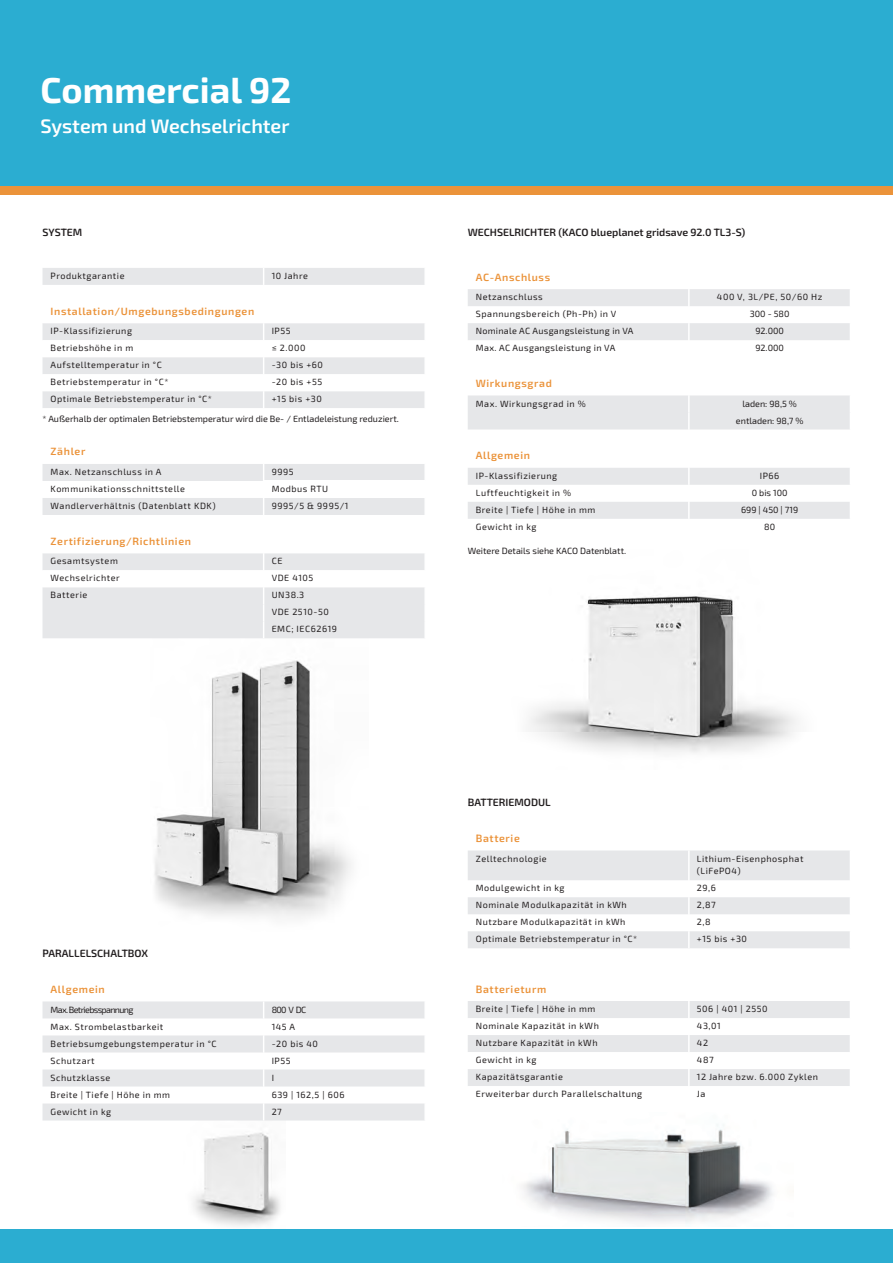
<style>
.page{position:relative;width:893px;height:1263px;background:#fff}
.page>*{position:absolute;margin:0;border:0;box-sizing:border-box;transform-origin:0 0}
.t1{font:700 36px "Exo 2";color:#fff}
.t2{font:600 19.5px "Exo 2";color:#fff}
.t3{font:600 10.5px "Exo 2";letter-spacing:.06em;color:#eb933a}
.t4{font:600 10.5px "Exo 2";color:#231f20}
.t5{font:9px/12px "Exo 2";letter-spacing:.06em;color:#231f20}
.t6{font:9px "Exo 2";color:#231f20}
.t7{font:9px "Exo 2";letter-spacing:.03em;color:#231f20}
.t8{font:9px "Exo 2";letter-spacing:.04em;color:#231f20}
.t9{font:9px "Exo 2";letter-spacing:-.075em;color:#231f20}
</style>
<div class="page">
<img style="left:183px;top:1120px;width:103px;height:106px">
<img style="left:529px;top:596px;width:268px;height:157px">
<img style="left:154px;top:660px;width:197px;height:258px">
<svg style="left:468px;top:1001px;width:382px;height:85px"></svg>
<div style="left:0;top:0;width:893px;height:187px;background:#2badd1"></div>
<div style="left:0;top:1229px;width:893px;height:34px;background:#2badd1"></div>
<div style="left:0;top:186px;width:893px;height:9px;background:#eb933a"></div>
<div style="left:43px;top:268px;width:381px;height:370px;background:#e6e7e9"></div>
<svg style="left:43px;top:285px;width:381px;height:302px"></svg>
<div style="left:264px;top:481px;width:161px;height:17px;background:#fff"></div>
<svg style="left:263px;top:268px;width:1px;height:17px"></svg>
<svg style="left:424px;top:268px;width:1px;height:17px"></svg>
<svg style="left:263px;top:323px;width:1px;height:119px"></svg>
<svg style="left:424px;top:324px;width:1px;height:84px"></svg>
<svg style="left:424px;top:464px;width:1px;height:51px"></svg>
<svg style="left:263px;top:464px;width:1px;height:174px"></svg>
<svg style="left:424px;top:554px;width:1px;height:84px"></svg>
<svg style="left:468px;top:289px;width:382px;height:230px"></svg>
<svg style="left:688px;top:289px;width:2px;height:85px"></svg>
<hr style="left:688px;top:374px;width:2px;height:21px;background:#fff">
<svg style="left:688px;top:395px;width:2px;height:51px"></svg>
<hr style="left:688px;top:446px;width:2px;height:22px;background:#fff">
<svg style="left:688px;top:468px;width:2px;height:51px"></svg>
<svg style="left:43px;top:1001px;width:381px;height:119px;fill:#e6e7e9"></svg>
<svg style="left:263px;top:1001px;width:1px;height:119px"></svg>
<svg style="left:424px;top:1002px;width:1px;height:118px"></svg>
<img style="left:523px;top:1124px;width:250px;height:100px">
<svg style="left:468px;top:850px;width:382px;height:98px"></svg>
<p class="t1" style="left:40px;top:66px;width:252px">Commercial 92</p>
<p class="t2" style="left:40px;top:113px;width:251px">System und Wechselrichter</p>
<p class="t4" style="left:43px;top:225px;width:41px">SYSTEM</p>
<p class="t5" style="left:51px;top:269px;width:75px">Produktgarantie</p>
<p class="t5" style="left:272px;top:269px;width:38px">10 Jahre</p>
<p class="t3" style="left:51px;top:303px;width:205px">Installation/Umgebungsbedingungen</p>
<p class="t5" style="left:51px;top:325px;width:83px">IP-Klassifizierung</p>
<p class="t5" style="left:272px;top:325px;width:20px">IP55</p>
<p class="t5" style="left:51px;top:342px;width:84px">Betriebshöhe in m</p>
<p class="t5" style="left:272px;top:342px;width:35px">≤ 2.000</p>
<p class="t5" style="left:51px;top:359px;width:113px">Aufstelltemperatur in °C</p>
<p class="t5" style="left:272px;top:359px;width:53px">-30 bis +60</p>
<p class="t5" style="left:51px;top:376px;width:119px">Betriebstemperatur in °C*</p>
<p class="t5" style="left:272px;top:376px;width:52px">-20 bis +55</p>
<p class="t5" style="left:51px;top:393px;width:163px">Optimale Betriebstemperatur in °C*</p>
<p class="t5" style="left:272px;top:393px;width:52px">+15 bis +30</p>
<p class="t6" style="left:43px;top:412px;width:358px">* Außerhalb der optimalen Betriebstemperatur wird die Be- / Entladeleistung reduziert.</p>
<p class="t3" style="left:51px;top:444px;width:36px">Zähler</p>
<p class="t5" style="left:51px;top:466px;width:112px">Max. Netzanschluss in A</p>
<p class="t5" style="left:272px;top:466px;width:23px">9995</p>
<p class="t5" style="left:51px;top:483px;width:136px">Kommunikationsschnittstelle</p>
<p class="t5" style="left:272px;top:483px;width:58px">Modbus RTU</p>
<p class="t5" style="left:51px;top:500px;width:166px">Wandlerverhältnis (Datenblatt KDK)</p>
<p class="t5" style="left:272px;top:500px;width:78px">9995/5 &amp; 9995/1</p>
<p class="t3" style="left:51px;top:534px;width:142px">Zertifizierung/Richtlinien</p>
<p class="t5" style="left:51px;top:555px;width:69px">Gesamtsystem</p>
<p class="t5" style="left:272px;top:555px;width:12px">CE</p>
<p class="t5" style="left:51px;top:572px;width:71px">Wechselrichter</p>
<p class="t5" style="left:272px;top:572px;width:43px">VDE 4105</p>
<p class="t5" style="left:51px;top:589px;width:38px">Batterie</p>
<p class="t5" style="left:272px;top:589px;width:34px">UN38.3</p>
<p class="t5" style="left:272px;top:606px;width:59px">VDE 2510-50</p>
<p class="t5" style="left:272px;top:623px;width:67px">EMC; IEC62619</p>
<p class="t4" style="left:43px;top:946px;width:107px">PARALLELSCHALTBOX</p>
<p class="t3" style="left:51px;top:982px;width:56px">Allgemein</p>
<p class="t9" style="left:51px;top:1003px;width:84px">Max. Betriebsspannung</p>
<p class="t5" style="left:272px;top:1003px;width:36px">800 V DC</p>
<p class="t5" style="left:51px;top:1020px;width:114px">Max. Strombelastbarkeit</p>
<p class="t5" style="left:272px;top:1020px;width:25px">145 A</p>
<p class="t5" style="left:51px;top:1037px;width:168px">Betriebsumgebungstemperatur in °C</p>
<p class="t5" style="left:272px;top:1037px;width:48px">-20 bis 40</p>
<p class="t5" style="left:51px;top:1054px;width:46px">Schutzart</p>
<p class="t5" style="left:272px;top:1054px;width:20px">IP55</p>
<p class="t5" style="left:51px;top:1071px;width:61px">Schutzklasse</p>
<p class="t5" style="left:272px;top:1071px;width:4px">I</p>
<p class="t5" style="left:51px;top:1088px;width:121px">Breite | Tiefe | Höhe in mm</p>
<p class="t5" style="left:272px;top:1088px;width:74px">639 | 162,5 | 606</p>
<p class="t5" style="left:51px;top:1105px;width:62px">Gewicht in kg</p>
<p class="t5" style="left:272px;top:1105px;width:12px">27</p>
<p class="t4" style="left:468px;top:225px;width:279px">WECHSELRICHTER (KACO blueplanet gridsave 92.0 TL3-S)</p>
<p class="t3" style="left:476px;top:269px;width:76px">AC-Anschluss</p>
<p class="t5" style="left:476px;top:291px;width:68px">Netzanschluss</p>
<p class="t5" style="left:717px;top:291px;width:107px">400 V, 3L/PE, 50/60 Hz</p>
<p class="t5" style="left:476px;top:308px;width:142px">Spannungsbereich (Ph-Ph) in V</p>
<p class="t5" style="left:750px;top:308px;width:41px">300 - 580</p>
<p class="t7" style="left:476px;top:325px;width:159px">Nominale AC Ausgangsleistung in VA</p>
<p class="t5" style="left:755px;top:325px;width:30px">92.000</p>
<p class="t8" style="left:476px;top:342px;width:141px">Max. AC Ausgangsleistung in VA</p>
<p class="t5" style="left:755px;top:342px;width:30px">92.000</p>
<p class="t3" style="left:476px;top:376px;width:78px">Wirkungsgrad</p>
<p class="t5" style="left:476px;top:397px;width:112px">Max. Wirkungsgrad in %</p>
<p class="t5" style="left:742px;top:397px;width:56px">laden: 98,5 %</p>
<p class="t6" style="left:736px;top:414px;width:69px">entladen: 98,7 %</p>
<p class="t3" style="left:476px;top:448px;width:56px">Allgemein</p>
<p class="t5" style="left:476px;top:469px;width:83px">IP-Klassifizierung</p>
<p class="t5" style="left:760px;top:469px;width:21px">IP66</p>
<p class="t5" style="left:476px;top:486px;width:97px">Luftfeuchtigkeit in %</p>
<p class="t5" style="left:752px;top:486px;width:37px">0 bis 100</p>
<p class="t5" style="left:476px;top:503px;width:121px">Breite | Tiefe | Höhe in mm</p>
<p class="t6" style="left:741px;top:503px;width:59px">699 | 450 | 719</p>
<p class="t5" style="left:476px;top:520px;width:62px">Gewicht in kg</p>
<p class="t5" style="left:764px;top:520px;width:12px">80</p>
<p class="t6" style="left:468px;top:544px;width:160px">Weitere Details siehe KACO Datenblatt.</p>
<p class="t4" style="left:468px;top:795px;width:85px">BATTERIEMODUL</p>
<p class="t3" style="left:476px;top:831px;width:46px">Batterie</p>
<p class="t5" style="left:476px;top:852px;width:72px">Zelltechnologie</p>
<p class="t5" style="left:697px;top:852px;width:108px">Lithium-Eisenphosphat (LiFePO4)</p>
<p class="t5" style="left:476px;top:882px;width:90px">Modulgewicht in kg</p>
<p class="t5" style="left:697px;top:882px;width:21px">29,6</p>
<p class="t5" style="left:476px;top:899px;width:153px">Nominale Modulkapazität in kWh</p>
<p class="t5" style="left:697px;top:899px;width:20px">2,87</p>
<p class="t5" style="left:476px;top:916px;width:151px">Nutzbare Modulkapazität in kWh</p>
<p class="t5" style="left:697px;top:916px;width:15px">2,8</p>
<p class="t5" style="left:476px;top:933px;width:163px">Optimale Betriebstemperatur in °C*</p>
<p class="t5" style="left:697px;top:933px;width:52px">+15 bis +30</p>
<p class="t3" style="left:476px;top:982px;width:72px">Batterieturm</p>
<p class="t5" style="left:476px;top:1003px;width:121px">Breite | Tiefe | Höhe in mm</p>
<p class="t5" style="left:697px;top:1003px;width:72px">506 | 401 | 2550</p>
<p class="t5" style="left:476px;top:1020px;width:125px">Nominale Kapazität in kWh</p>
<p class="t5" style="left:697px;top:1020px;width:25px">43,01</p>
<p class="t5" style="left:476px;top:1037px;width:123px">Nutzbare Kapazität in kWh</p>
<p class="t5" style="left:697px;top:1037px;width:13px">42</p>
<p class="t5" style="left:476px;top:1054px;width:62px">Gewicht in kg</p>
<p class="t5" style="left:697px;top:1054px;width:18px">487</p>
<p class="t5" style="left:476px;top:1071px;width:88px">Kapazitätsgarantie</p>
<p class="t5" style="left:697px;top:1071px;width:123px">12 Jahre bzw. 6.000 Zyklen</p>
<p class="t5" style="left:476px;top:1088px;width:168px">Erweiterbar durch Parallelschaltung</p>
<p class="t5" style="left:697px;top:1088px;width:10px">Ja</p>
</div>
